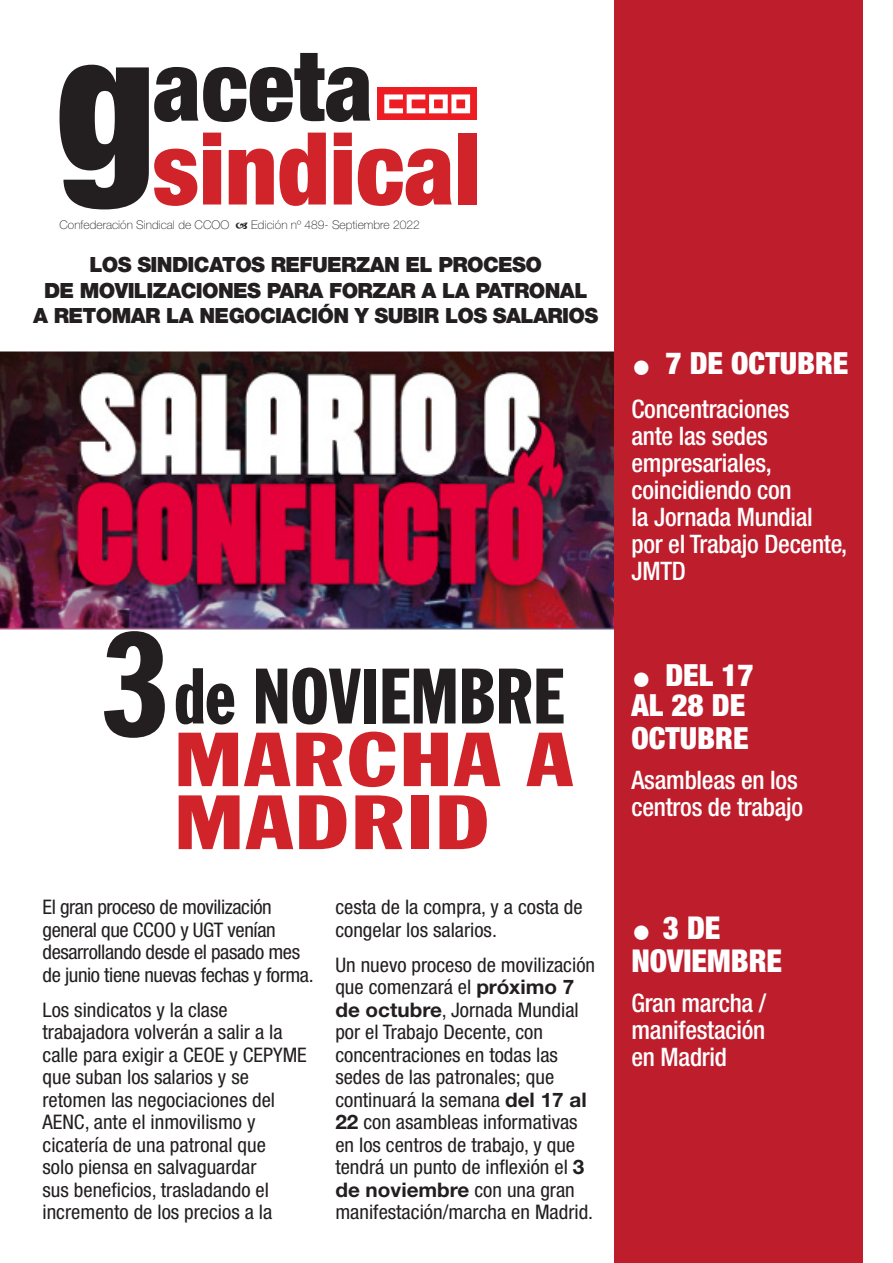
<style>
.page{position:relative;width:893px;height:1263px;background:#fff}
.page>*{position:absolute;margin:0;border:0;box-sizing:border-box;transform-origin:0 0}
.Entradillas{font:extra-condensed 146.1px "Franklin Gothic BT";color:#231f20;scale:1.21 1}
.Entradillas-2{font:extra-condensed 77.7px "Franklin Gothic BT";letter-spacing:-.01em;color:#231f20;scale:1.13 1}
.Entradillas-3{font:extra-condensed 76.05px "Franklin Gothic BT";color:#d1232a;scale:1.68 1}
.Entradillas-4{font:extra-condensed 75.75px "Franklin Gothic BT";color:#d1232a;scale:1.66 1}
.t1{font:900 condensed 31.5px/33px "Helvetica Neue LT Std";color:#fff}
.t2{font:900 condensed 30.6px "Helvetica Neue LT Std";color:#fff}
.t3{font:500 condensed 25.5px/27px "Helvetica Neue LT Std";letter-spacing:-.01em;color:#fff}
.t4{font:900 21px "Helvetica Neue LT Std";letter-spacing:-.03em;color:#231f20}
.t5{font:condensed 20.1px/22.5px "Helvetica Neue LT Std";color:#231f20}
.t6{font:condensed 20.1px/22.5px "Helvetica Neue LT Std";letter-spacing:-.02em;color:#231f20}
.t7{font:100 12px "Helvetica Neue LT Std";color:#231f20}
.s1{font-weight:700;font-stretch:normal}
.s2{font-family:"Calibri";font-weight:400;font-stretch:normal;font-size:33px}
</style>
<div class="page">
<img style="left:0;top:351px;width:614px;height:279px">
<div style="left:377px;top:87px;width:100px;height:33px;background:#ee1d23"></div>
<svg style="left:60px;top:53px;width:410px;height:156px"></svg>
<div style="left:458px;top:133px;width:19px;height:71px;background:#d1232a"></div>
<div style="left:614px;top:0;width:249px;height:1263px;background:#be1d2c"></div>
<p class="t7" style="left:60px;top:218px;width:171px">Confederación Sindical de CCOO</p>
<p class="t7" style="left:251px;top:218px;width:170px">Edición nº 489- Septiembre 2022</p>
<p class="t4" style="left:89px;top:252px;width:454px">LOS SINDICATOS REFUERZAN EL PROCESO</p>
<p class="t4" style="left:44px;top:278px;width:545px">DE MOVILIZACIONES PARA FORZAR A LA PATRONAL</p>
<p class="t4" style="left:33px;top:303px;width:567px">A RETOMAR LA NEGOCIACIÓN Y SUBIR LOS SALARIOS</p>
<p class="Entradillas" style="left:101px;top:599px;width:60px">3</p>
<p class="Entradillas-2" style="left:174px;top:651px;width:348px">de NOVIEMBRE</p>
<p class="Entradillas-4" style="left:173px;top:715px;width:243px">MARCHA A</p>
<p class="Entradillas-3" style="left:173px;top:778px;width:190px">MADRID</p>
<p class="t6" style="left:43px;top:896px;width:273px">El gran proceso de movilización general que CCOO y UGT venían desarrollando desde el pasado mes de junio tiene nuevas fechas y forma.</p>
<p class="t5" style="left:43px;top:998px;width:266px">Los sindicatos y la clase trabajadora volverán a salir a la calle para exigir a CEOE y CEPYME que suban los salarios y se</p>
<p class="t5" style="left:43px;top:1088px;width:234px">retomen las negociaciones del<br>AENC, ante el inmovilismo y cicatería de una patronal que solo piensa en salvaguardar sus beneficios, trasladando el incremento de los precios a la</p>
<p class="t5" style="left:335px;top:896px;width:249px">cesta de la compra, y a costa de congelar los salarios.</p>
<p class="t5" style="left:335px;top:953px;width:261px">Un nuevo proceso de movilización que comenzará el <span class="s1">próximo 7 de octubre</span>, Jornada Mundial por el Trabajo Decente, con concentraciones en todas las sedes de las patronales; que continuará la semana <span class="s1">del 17 al<br>22</span> con asambleas informativas en los centros de trabajo, y que tendrá un punto de inflexión el <span class="s1">3 de noviembre</span> con una gran manifestación/marcha en Madrid.</p>
<p class="t2" style="left:631px;top:345px;width:219px"><span class="s2">●</span> 7 DE OCTUBRE</p>
<p class="t3" style="left:631px;top:395px;width:217px">Concentraciones<br>ante las sedes empresariales, coincidiendo con<br>la Jornada Mundial por el Trabajo Decente,<br>JMTD</p>
<p class="t2" style="left:631px;top:656px;width:124px"><span class="s2">●</span> DEL 17</p>
<p class="t2" style="left:631px;top:686px;width:115px">AL 28 DE</p>
<p class="t2" style="left:631px;top:719px;width:119px">OCTUBRE</p>
<p class="t3" style="left:631px;top:766px;width:173px">Asambleas en los centros de trabajo</p>
<p class="t1" style="left:631px;top:911px;width:152px"><span class="s2">●</span> 3 DE<br>NOVIEMBRE</p>
<p class="t3" style="left:631px;top:989px;width:136px">Gran marcha / manifestación</p>
<p class="t3" style="left:631px;top:1043px;width:97px">en Madrid</p>
</div>
